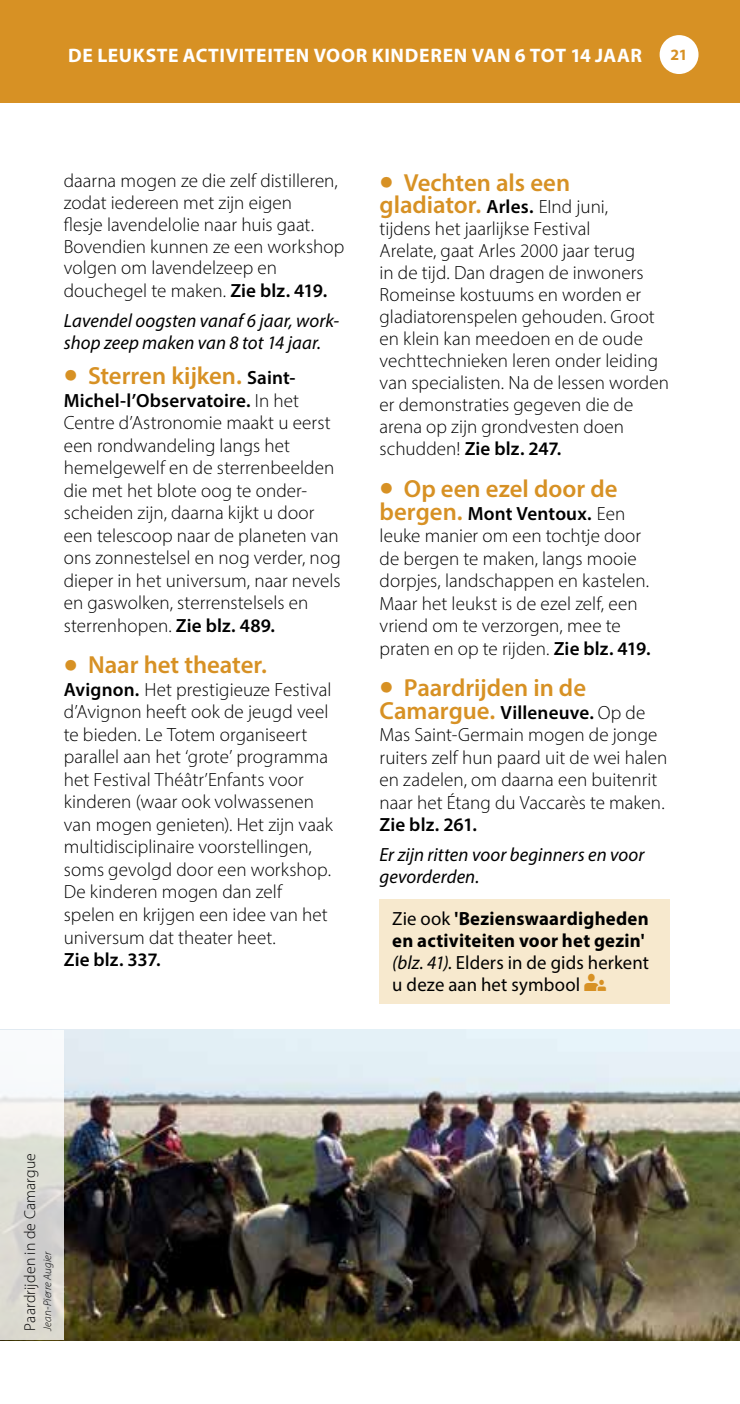
<style>
.page{position:relative;width:740px;height:1404px;background:#fff}
.page>*{position:absolute;margin:0;border:0;box-sizing:border-box;transform-origin:0 0}
.t1{font:600 24.75px/22.5px "Myriad Pro";color:#d79124}
.t2{font:700 19.57px "Myriad Pro";letter-spacing:.03em;color:#fff}
.t3{font:300 19.12px/22.5px "Myriad Pro";color:#000}
.t4{font:700 19.12px/21.8px "Myriad Pro";letter-spacing:.01em;color:#000}
.t5{font:italic 19.12px/22.1px "Myriad Pro";letter-spacing:.005em;color:#000}
.t6{font:600 19.12px "Myriad Pro";letter-spacing:.005em;color:#000}
.t7{font:300 15.75px "Myriad Pro";letter-spacing:.005em;color:#000}
.t8{font:700 15.75px "Myriad Pro";color:#d79124}
.t9{font:italic 300 11.25px "Myriad Pro";letter-spacing:.01em;color:#000}
.s1{font-weight:600}
.s2{font-size:45px}
.s3{font-size:19.12px;color:#000}
.s4{font-weight:300;font-size:19.12px;color:#000}
.s5{font-weight:600;font-size:24.75px;color:#d79124}
.s6{font-weight:400}
.s7{font-weight:400;font-style:italic}
.s8{font-family:"Michelin";font-weight:400;color:#d79124}
</style>
<div class="page">
<div style="left:0;top:0;width:740px;height:102px;background:#d79124"></div>
<div style="left:659px;top:35px;width:39px;height:39px;background:#fff;border-radius:50%"></div>
<div style="left:379px;top:899px;width:291px;height:104px;background:#f7e9ce"></div>
<img style="left:0;top:1029px;width:740px;height:310px">
<svg style="left:0;top:1030px;width:64px;height:309px"></svg>
<p class="t2" style="left:68px;top:42px;width:575px">DE LEUKSTE ACTIVITEITEN VOOR KINDEREN VAN 6 TOT 14 JAAR</p>
<p class="t8" style="left:670px;top:44px;width:19px">21</p>
<p class="t3" style="left:64px;top:169px;width:282px">daarna mogen ze die zelf distilleren, zodat iedereen met zijn eigen<br>flesje lavendelolie naar huis gaat.<br>Bovendien kunnen ze een workshop volgen om lavendelzeep en douchegel te maken. <span class="s1">Zie blz. 419.</span></p>
<p class="t5" style="left:64px;top:309px;width:277px">Lavendel oogsten vanaf 6 jaar, work&shy;shop zeep maken van 8 tot 14 jaar.</p>
<p class="t1" style="left:64px;top:364px;width:233px"><span class="s2">•</span> Sterren kijken. <span class="s3">Saint-</span></p>
<p class="t3" style="left:64px;top:389px;width:279px"><span class="s1">Michel-l’Observatoire.</span> In het<br>Centre d’Astronomie maakt u eerst een rondwandeling langs het hemelgewelf en de sterrenbeelden die met het blote oog te onder&shy;scheiden zijn, daarna kijkt u door een telescoop naar de planeten van ons zonnestelsel en nog verder, nog dieper in het universum, naar nevels en gaswolken, sterrenstelsels en sterrenhopen. <span class="s1">Zie blz. 489.</span></p>
<p class="t1" style="left:64px;top:653px;width:205px"><span class="s2">•</span> Naar het theater.</p>
<p class="t3" style="left:64px;top:678px;width:271px"><span class="s1">Avignon.</span> Het prestigieuze Festival d’Avignon heeft ook de jeugd veel te bieden. Le Totem organiseert parallel aan het ‘grote’ programma het Festival Théâtr’Enfants voor kinderen (waar ook volwassenen van mogen genieten). Het zijn vaak multidisciplinaire voorstellingen, soms gevolgd door een workshop.<br>De kinderen mogen dan zelf spelen en krijgen een idee van het universum dat theater heet.</p>
<p class="t6" style="left:64px;top:947px;width:98px">Zie blz. 337.</p>
<p class="t1" style="left:379px;top:171px;width:230px"><span class="s2">•</span> Vechten als een gladiator. <span class="s3">Arles.</span> <span class="s4">EInd juni,</span></p>
<p class="t3" style="left:379px;top:218px;width:291px">tijdens het jaarlijkse Festival<br>Arelate, gaat Arles 2000 jaar terug<br>in de tijd. Dan dragen de inwoners<br>Romeinse kostuums en worden er gladiatorenspelen gehouden. Groot en klein kan meedoen en de oude vechttechnieken leren onder leiding van specialisten. Na de lessen worden er demonstraties gegeven die de arena op zijn grondvesten doen schudden! <span class="s1">Zie blz. 247.</span></p>
<p class="t1" style="left:379px;top:477px;width:239px"><span class="s2">•</span> Op een ezel door de</p>
<p class="t3" style="left:379px;top:501px;width:273px"><span class="s5">bergen.</span> <span class="s1">Mont Ventoux.</span> Een leuke manier om een tochtje door de bergen te maken, langs mooie dorpjes, landschappen en kastelen.<br>Maar het leukst is de ezel zelf, een vriend om te verzorgen, mee te praten en op te rijden. <span class="s1">Zie blz. 419.</span></p>
<p class="t1" style="left:379px;top:676px;width:208px"><span class="s2">•</span> Paardrijden in de</p>
<p class="t3" style="left:379px;top:701px;width:289px"><span class="s5">Camargue.</span> <span class="s1">Villeneuve.</span> Op de Mas Saint-Germain mogen de jonge ruiters zelf hun paard uit de wei halen en zadelen, om daarna een buitenrit naar het Étang du Vaccarès te maken.</p>
<p class="t6" style="left:379px;top:812px;width:99px">Zie blz. 261.</p>
<p class="t5" style="left:379px;top:843px;width:266px">Er zijn ritten voor beginners en voor gevorderden.</p>
<p class="t4" style="left:392px;top:906px;width:258px"><span class="s6">Zie ook</span> 'Bezienswaardigheden en activiteiten voor het gezin' <span class="s7">(blz. 41).</span> <span class="s6">Elders in de gids herkent u deze aan het symbool</span> <span class="s8">&lt;</span></p>
<p class="t7" style="left:21px;top:1330px;width:179px;rotate:-90deg">Paardrijden in de Camargue</p>
<p class="t9" style="left:41px;top:1330px;width:81px;rotate:-90deg">Jean-Pierre Augier</p>
</div>
